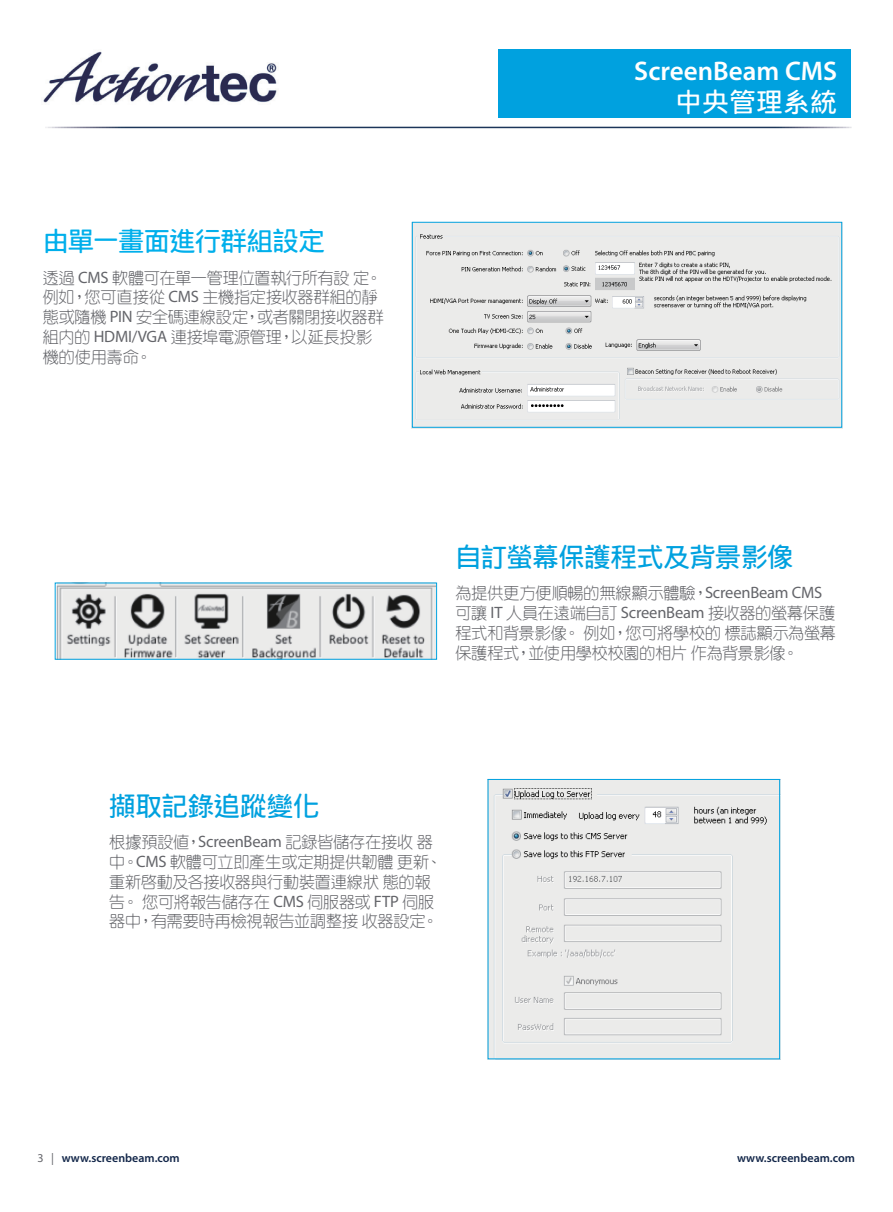
<style>
.page{position:relative;width:893px;height:1212px;background:#fff}
.page>*{position:absolute;margin:0;border:0;box-sizing:border-box;transform-origin:0 0}
.new_head{font:500 27px "Han Wang Hei";letter-spacing:-.035em;color:#00a1df}
.t1{font:600 27px "Myriad Pro";color:#fff}
.body{font:500 27px "Han Wang Hei";letter-spacing:-.05em;color:#00afeb}
.t2{font:500 27px "Han Wang Hei";color:#fff}
.body-2{font:300 16.5px/19.8px "Han Wang Yen";letter-spacing:-.035em;color:#64656a}
.t3{font:600 12px "Myriad Pro";color:#122649}
.s1{font-family:"Myriad Pro";font-weight:400}
.s2{font-weight:400;color:#64656a}
</style>
<div class="page">
<img style="left:43px;top:50px;width:234px;height:53px">
<div style="left:498px;top:49px;width:353px;height:68px;background:#00a1df"></div>
<img style="left:57px;top:585px;width:378px;height:73px">
<div style="left:55px;top:583px;width:382px;height:77px;border:1px solid #00a1df"></div>
<img style="left:488px;top:781px;width:292px;height:279px">
<img style="left:414px;top:224px;width:426px;height:202px">
<div style="left:412px;top:222px;width:430px;height:206px;border:1px solid #00a1df"></div>
<div style="left:488px;top:779px;width:292px;height:280px;border:1px solid #00a1df"></div>
<p class="body" style="left:42px;top:228px;width:284px">由單一畫面進行群組設定</p>
<p class="body-2" style="left:42px;top:268px;width:343px">透過 <span class="s1">CMS</span> 軟體可在單一管理位置執行所有設定。例如，您可直接從 <span class="s1">CMS</span> 主機指定接收器群組的靜態或隨機 <span class="s1">PIN</span> 安全碼連線設定，或者關閉接收器群組內的 <span class="s1">HDMI/VGA</span> 連接埠電源管理，以延長投影機的使用壽命。</p>
<p class="t1" style="left:634px;top:54px;width:205px">ScreenBeam CMS</p>
<p class="t2" style="left:675px;top:89px;width:163px">中央管理系統</p>
<p class="new_head" style="left:455px;top:543px;width:340px">自訂螢幕保護程式及背景影像</p>
<p class="body-2" style="left:455px;top:584px;width:383px">為提供更方便順暢的無線顯示體驗，<span class="s1">ScreenBeam CMS</span>可讓 <span class="s1">IT</span> 人員在遠端自訂 <span class="s1">ScreenBeam</span> 接收器的螢幕保護程式和背景影像。例如，您可將學校的標誌顯示為螢幕保護程式，並使用學校校園的相片作為背景影像。</p>
<p class="new_head" style="left:109px;top:792px;width:212px">擷取記錄追蹤變化</p>
<p class="body-2" style="left:109px;top:832px;width:335px">根據預設值，<span class="s1">ScreenBeam</span> 記錄皆儲存在接收器中。<span class="s1">CMS</span> 軟體可立即產生或定期提供韌體更新、重新啟動及各接收器與行動裝置連線狀態的報告。您可將報告儲存在 <span class="s1">CMS</span> 伺服器或 <span class="s1">FTP</span> 伺服器中，有需要時再檢視報告並調整接收器設定。</p>
<p class="t3" style="left:37px;top:1150px;width:144px"><span class="s2">3 |</span> www.screenbeam.com</p>
<p class="t3" style="left:737px;top:1150px;width:119px">www.screenbeam.com</p>
</div>
